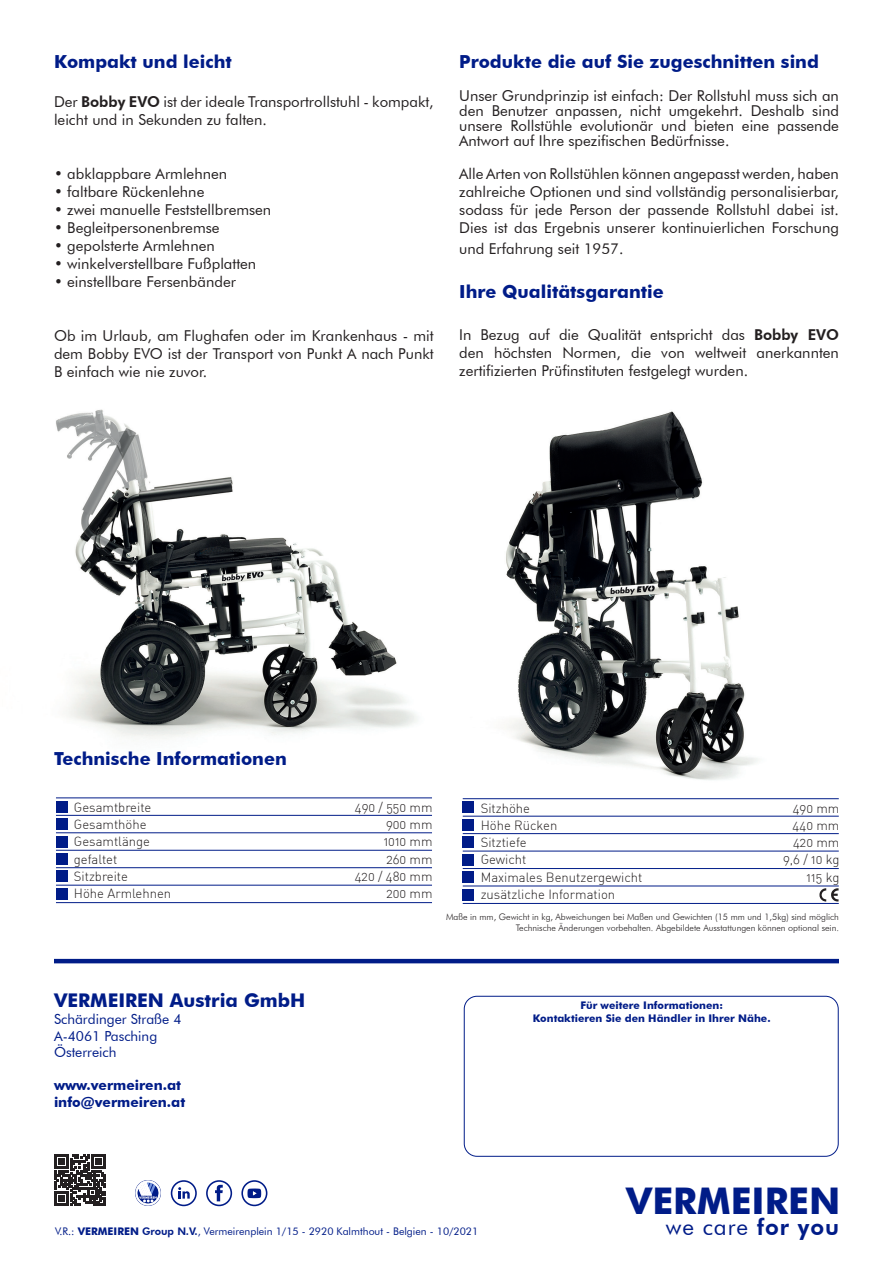
<style>
.page{position:relative;width:893px;height:1263px;background:#fff}
.page>*{position:absolute;margin:0;border:0;box-sizing:border-box;transform-origin:0 0}
.t1{font:700 36.75px "Futura BT";color:#001c88}
.t2{font:22.65px "Futura BT";letter-spacing:.04em;color:#001c88}
.t3{font:700 18.9px "Futura BT";color:#001c88}
.t4{font:700 18px "Futura BT";color:#001c88}
.t5{font:15px/18px "Futura BT";color:#231f20;text-align:justify}
.t6{font:13.8px "Futura BT";color:#001c88}
.t7{font:700 13.8px "Futura BT";color:#001c88}
.t8{font:13.05px "DIN Light Alternate";color:#231f20}
.t9{font:10.5px "Futura BT";color:#001c88}
.t10{font:700 10.5px "Futura BT";color:#001c88}
.t11{font:300 9px "Futura BT";color:#231f20}
.s1{font-weight:800}
.s2{font-weight:700}
</style>
<div class="page">
<img style="left:462px;top:411px;width:377px;height:420px">
<img style="left:56px;top:409px;width:361px;height:329px">
<div style="left:56px;top:801px;width:11px;height:11px;background:#001c88"></div>
<div style="left:56px;top:818px;width:11px;height:12px;background:#001c88"></div>
<div style="left:56px;top:836px;width:11px;height:11px;background:#001c88"></div>
<div style="left:56px;top:853px;width:11px;height:12px;background:#001c88"></div>
<div style="left:56px;top:871px;width:11px;height:11px;background:#001c88"></div>
<div style="left:56px;top:888px;width:11px;height:11px;background:#001c88"></div>
<hr style="left:56px;top:902px;width:376px;height:1px;background:#001c88">
<hr style="left:56px;top:885px;width:376px;height:1px;background:#001c88">
<hr style="left:56px;top:867px;width:376px;height:1px;background:#001c88">
<hr style="left:56px;top:850px;width:376px;height:1px;background:#001c88">
<hr style="left:56px;top:832px;width:376px;height:1px;background:#001c88">
<hr style="left:56px;top:815px;width:376px;height:1px;background:#001c88">
<hr style="left:56px;top:798px;width:376px;height:1px;background:#001c88">
<div style="left:463px;top:802px;width:11px;height:11px;background:#001c88"></div>
<div style="left:463px;top:819px;width:11px;height:11px;background:#001c88"></div>
<div style="left:463px;top:837px;width:11px;height:11px;background:#001c88"></div>
<div style="left:463px;top:854px;width:11px;height:11px;background:#001c88"></div>
<div style="left:463px;top:871px;width:11px;height:12px;background:#001c88"></div>
<div style="left:463px;top:889px;width:11px;height:11px;background:#001c88"></div>
<hr style="left:463px;top:903px;width:376px;height:1px;background:#001c88">
<hr style="left:463px;top:886px;width:376px;height:1px;background:#001c88">
<hr style="left:463px;top:868px;width:376px;height:1px;background:#001c88">
<hr style="left:463px;top:851px;width:376px;height:1px;background:#001c88">
<hr style="left:463px;top:833px;width:376px;height:1px;background:#001c88">
<hr style="left:463px;top:816px;width:376px;height:1px;background:#001c88">
<hr style="left:463px;top:798px;width:376px;height:1px;background:#001c88">
<svg style="left:819px;top:888px;width:20px;height:13px"></svg>
<svg style="left:54px;top:1154px;width:52px;height:52px"></svg>
<div style="left:171px;top:1180px;width:26px;height:26px;border:2px solid #001c88;border-radius:50%"></div>
<svg style="left:178px;top:1187px;width:12px;height:11px"></svg>
<div style="left:206px;top:1180px;width:26px;height:26px;border:2px solid #001c88;border-radius:50%"></div>
<svg style="left:215px;top:1185px;width:8px;height:16px"></svg>
<div style="left:241px;top:1180px;width:26px;height:26px;border:2px solid #001c88;border-radius:50%"></div>
<svg style="left:247px;top:1188px;width:14px;height:10px"></svg>
<div style="left:464px;top:996px;width:375px;height:161px;border:1px solid #001c88;border-radius:13px"></div>
<div style="left:135px;top:1180px;width:26px;height:26px;border:1px solid #001c88;border-radius:50%"></div>
<svg style="left:136px;top:1181px;width:24px;height:24px"></svg>
<hr style="left:54px;top:959px;width:785px;height:4px;background:#001c88">
<p class="t4" style="left:54px;top:50px;width:179px">Kompakt und leicht</p>
<p class="t5" style="left:54px;top:93px;width:381px">Der <span class="s1">Bobby EVO</span> ist der ideale Transportrollstuhl - kompakt, leicht und in Sekunden zu falten.</p>
<p class="t5" style="left:54px;top:165px;width:175px">• abklappbare Armlehnen</p>
<p class="t5" style="left:54px;top:183px;width:152px">• faltbare Rückenlehne</p>
<p class="t5" style="left:54px;top:201px;width:219px">• zwei manuelle Feststellbremsen</p>
<p class="t5" style="left:54px;top:219px;width:167px">• Begleitpersonenbremse</p>
<p class="t5" style="left:54px;top:237px;width:162px">• gepolsterte Armlehnen</p>
<p class="t5" style="left:54px;top:255px;width:204px">• winkelverstellbare Fußplatten</p>
<p class="t5" style="left:54px;top:273px;width:183px">• einstellbare Fersenbänder</p>
<p class="t5" style="left:54px;top:327px;width:381px">Ob im Urlaub, am Flughafen oder im Krankenhaus - mit dem Bobby EVO ist der Transport von Punkt A nach Punkt B einfach wie nie zuvor.</p>
<p class="t4" style="left:459px;top:50px;width:361px">Produkte die auf Sie zugeschnitten sind</p>
<p class="t5" style="left:459px;top:88px;width:381px;line-height:15px">Unser Grundprinzip ist einfach: Der Rollstuhl muss sich an den Benutzer anpassen, nicht umgekehrt. Deshalb sind unsere Rollstühle evolutionär und bieten eine passende Antwort auf Ihre spezifischen Bedürfnisse.</p>
<p class="t5" style="left:459px;top:164px;width:381px">Alle Arten von Rollstühlen können angepasst werden, haben zahlreiche Optionen und sind vollständig personalisierbar, sodass für jede Person der passende Rollstuhl dabei ist.<br>Dies ist das Ergebnis unserer kontinuierlichen Forschung</p>
<p class="t5" style="left:459px;top:240px;width:166px">und Erfahrung seit 1957.</p>
<p class="t4" style="left:459px;top:280px;width:206px">Ihre Qualitätsgarantie</p>
<p class="t5" style="left:459px;top:325px;width:381px">In Bezug auf die Qualität entspricht das <span class="s1">Bobby EVO </span>den höchsten Normen, die von weltweit anerkannten zertifizierten Prüfinstituten festgelegt wurden.</p>
<p class="t4" style="left:54px;top:747px;width:234px">Technische Informationen</p>
<p class="t8" style="left:74px;top:799px;width:79px">Gesamtbreite</p>
<p class="t8" style="left:355px;top:799px;width:79px">490 / 550 mm</p>
<p class="t8" style="left:74px;top:816px;width:74px">Gesamthöhe</p>
<p class="t8" style="left:386px;top:816px;width:48px">900 mm</p>
<p class="t8" style="left:74px;top:834px;width:78px">Gesamtlänge</p>
<p class="t8" style="left:384px;top:834px;width:50px">1010 mm</p>
<p class="t8" style="left:74px;top:851px;width:45px">gefaltet</p>
<p class="t8" style="left:386px;top:851px;width:48px">260 mm</p>
<p class="t8" style="left:74px;top:868px;width:56px">Sitzbreite</p>
<p class="t8" style="left:355px;top:868px;width:79px">420 / 480 mm</p>
<p class="t8" style="left:74px;top:885px;width:99px">Höhe Armlehnen</p>
<p class="t8" style="left:386px;top:885px;width:48px">200 mm</p>
<p class="t8" style="left:481px;top:800px;width:51px">Sitzhöhe</p>
<p class="t8" style="left:793px;top:800px;width:48px">490 mm</p>
<p class="t8" style="left:481px;top:817px;width:78px">Höhe Rücken</p>
<p class="t8" style="left:793px;top:817px;width:48px">440 mm</p>
<p class="t8" style="left:481px;top:834px;width:47px">Sitztiefe</p>
<p class="t8" style="left:793px;top:834px;width:48px">420 mm</p>
<p class="t8" style="left:481px;top:852px;width:47px">Gewicht</p>
<p class="t8" style="left:783px;top:852px;width:58px">9,6 / 10 kg</p>
<p class="t8" style="left:481px;top:869px;width:163px">Maximales Benutzergewicht</p>
<p class="t8" style="left:807px;top:869px;width:34px">115 kg</p>
<p class="t8" style="left:481px;top:886px;width:136px">zusätzliche Information</p>
<p class="t11" style="left:446px;top:911px;width:394px">Maße in mm, Gewicht in kg, Abweichungen bei Maßen und Gewichten (15 mm und 1,5kg) sind möglich</p>
<p class="t11" style="left:516px;top:922px;width:325px">Technische Änderungen vorbehalten. Abgebildete Ausstattungen können optional sein.</p>
<p class="t3" style="left:54px;top:989px;width:253px">VERMEIREN Austria GmbH</p>
<p class="t6" style="left:54px;top:1011px;width:129px">Schärdinger Straße 4</p>
<p class="t6" style="left:54px;top:1027px;width:105px">A-4061 Pasching</p>
<p class="t6" style="left:54px;top:1044px;width:64px">Österreich</p>
<p class="t7" style="left:54px;top:1077px;width:129px">www.vermeiren.at</p>
<p class="t7" style="left:54px;top:1094px;width:133px">info@vermeiren.at</p>
<p class="t10" style="left:580px;top:999px;width:144px">Für weitere Informationen:</p>
<p class="t10" style="left:533px;top:1011px;width:239px">Kontaktieren Sie den Händler in Ihrer Nähe.</p>
<p class="t1" style="left:626px;top:1178px;width:216px">VERMEIREN</p>
<p class="t9" style="left:55px;top:1225px;width:425px">V.R.: <span class="s2">VERMEIREN</span> <span class="s1">Group N.V.</span>, Vermeirenplein 1/15 - 2920 Kalmthout - Belgien - 10/2021</p>
<p class="t2" style="left:666px;top:1213px;width:175px">we care <span class="s1">for you</span></p>
</div>
